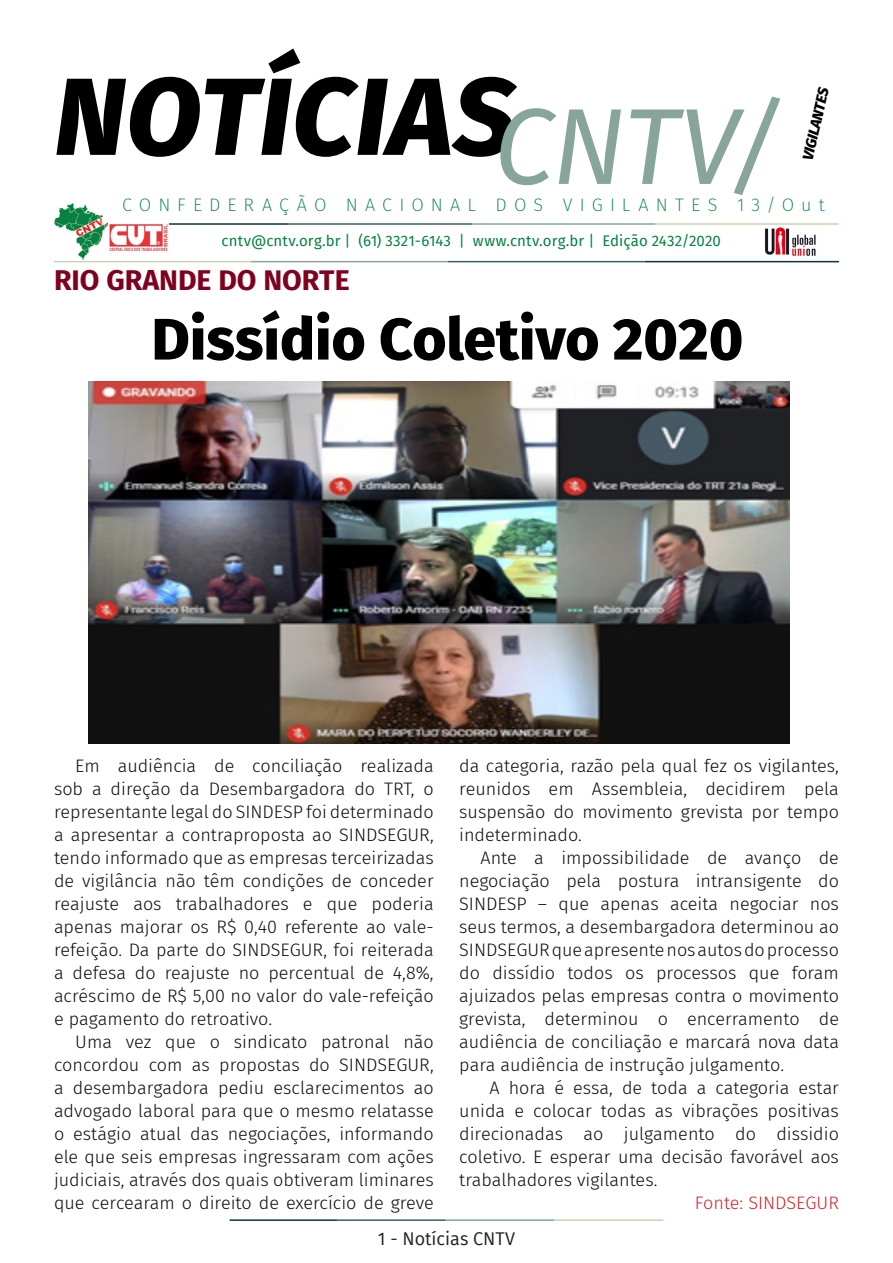
<style>
.page{position:relative;width:893px;height:1263px;background:#fff}
.page>*{position:absolute;margin:0;border:0;box-sizing:border-box;transform-origin:0 0}
.t1{font:italic 800 109.5px "Fira Sans";letter-spacing:.01em;color:#000}
.t2{font:italic 108px "Fira Sans";color:#87a59a}
.t3{font:800 58.5px "Fira Sans";color:#000001}
.t4{font:700 28.5px "Fira Sans";color:#7e0220}
.t5{font:300 18px/23px "Fira Sans";color:#080d0b;text-align:justify}
.t6{font:200 18px "Fira Sans";letter-spacing:.395em;color:#068241}
.t7{font:300 18px "Fira Sans";color:#d1232a}
.t8{font:18px "Fira Sans";color:#231f20}
.t9{font:15px "Fira Sans";letter-spacing:.005em;color:#068241}
.t10{font:italic 800 15px "Fira Sans";color:#000001}
</style>
<div class="page">
<hr style="left:230px;top:1219px;width:107px;height:2px;background:#0e323f">
<hr style="left:337px;top:1219px;width:109px;height:2px;background:#3a5f6d">
<hr style="left:446px;top:1219px;width:109px;height:2px;background:#87a59a">
<hr style="left:555px;top:1219px;width:108px;height:2px;background:#c6d5b7">
<img style="left:764px;top:227px;width:54px;height:34px">
<hr style="left:108px;top:223px;width:181px;height:2px;background:#0e323f">
<hr style="left:289px;top:223px;width:183px;height:2px;background:#3a5f6d">
<hr style="left:472px;top:223px;width:184px;height:2px;background:#87a59a">
<hr style="left:656px;top:223px;width:183px;height:2px;background:#c6d5b7">
<hr style="left:645px;top:261px;width:194px;height:1px;background:#0e323f">
<hr style="left:448px;top:261px;width:197px;height:1px;background:#3a5f6d">
<hr style="left:251px;top:261px;width:197px;height:1px;background:#87a59a">
<hr style="left:54px;top:261px;width:197px;height:1px;background:#c6d5b7">
<img style="left:54px;top:203px;width:54px;height:57px">
<img style="left:108px;top:223px;width:61px;height:29px">
<img style="left:88px;top:381px;width:701px;height:362px">
<p class="t1" style="left:55px;top:20px;width:463px">NOTÍCIAS</p>
<p class="t2" style="left:494px;top:65px;width:291px">CNTV/</p>
<p class="t10" style="left:794px;top:157px;width:76px;rotate:-77deg">VIGILANTES</p>
<p class="t6" style="left:122px;top:192px;width:704px">CONFEDERAÇÃO NACIONAL DOS VIGILANTES 13/Out</p>
<p class="t9" style="left:221px;top:230px;width:501px">cntv@cntv.org.br | (61) 3321-6143 | www.cntv.org.br | Edição 2432/2020</p>
<p class="t4" style="left:54px;top:256px;width:297px">RIO GRANDE DO NORTE</p>
<p class="t3" style="left:152px;top:288px;width:593px">Dissídio Coletivo 2020</p>
<p class="t5" style="left:54px;top:754px;width:381px;text-indent:21px">Em audiência de conciliação realizada sob a direção da Desembargadora do TRT, o representante legal do SINDESP foi determinado a apresentar a contraproposta ao SINDSEGUR, tendo informado que as empresas terceirizadas de vigilância não têm condições de conceder reajuste aos trabalhadores e que poderia apenas majorar os R$ 0,40 referente ao vale&shy;refeição. Da parte do SINDSEGUR, foi reiterada a defesa do reajuste no percentual de 4,8%, acréscimo de R$ 5,00 no valor do vale-refeição e pagamento do retroativo.</p>
<p class="t5" style="left:54px;top:1030px;width:381px;text-indent:21px">Uma vez que o sindicato patronal não concordou com as propostas do SINDSEGUR, a desembargadora pediu esclarecimentos ao advogado laboral para que o mesmo relatasse o estágio atual das negociações, informando ele que seis empresas ingressaram com ações judiciais, através dos quais obtiveram liminares que cercearam o direito de exercício de greve</p>
<p class="t5" style="left:459px;top:754px;width:381px">da categoria, razão pela qual fez os vigilantes, reunidos em Assembleia, decidirem pela suspensão do movimento grevista por tempo indeterminado.</p>
<p class="t5" style="left:459px;top:846px;width:381px;text-indent:21px">Ante a impossibilidade de avanço de negociação pela postura intransigente do SINDESP – que apenas aceita negociar nos seus termos, a desembargadora determinou ao SINDSEGUR que apresente nos autos do processo do dissídio todos os processos que foram ajuizados pelas empresas contra o movimento grevista, determinou o encerramento de audiência de conciliação e marcará nova data para audiência de instrução julgamento.</p>
<p class="t5" style="left:459px;top:1076px;width:381px;text-indent:30px">A hora é essa, de toda a categoria estar unida e colocar todas as vibrações positivas direcionadas ao julgamento do dissidio coletivo. E esperar uma decisão favorável aos trabalhadores vigilantes.</p>
<p class="t7" style="left:695px;top:1190px;width:146px">Fonte: SINDSEGUR</p>
<p class="t8" style="left:378px;top:1225px;width:139px">1 - Notícias CNTV</p>
</div>
